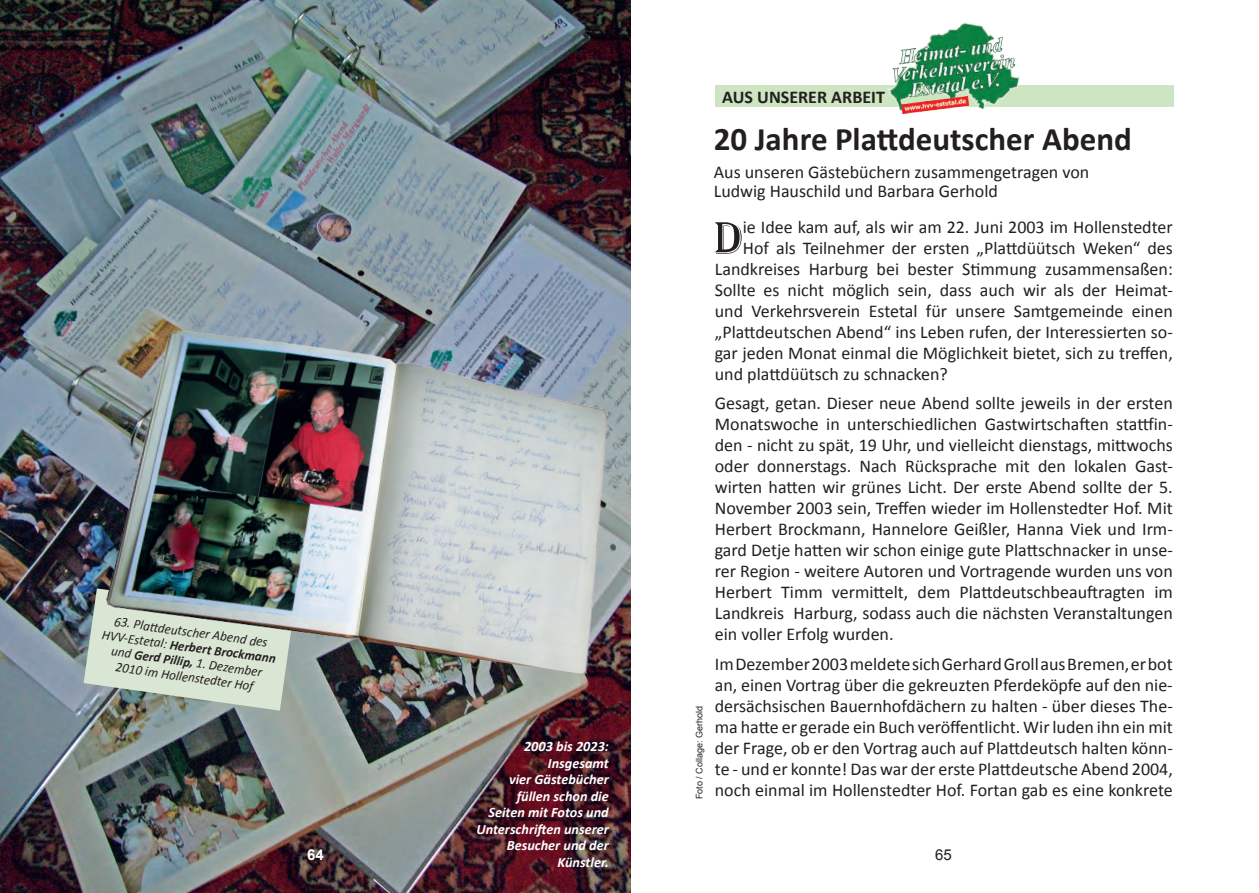
<style>
.page{position:relative;width:1259px;height:893px;background:#fff}
.page>*{position:absolute;margin:0;border:0;box-sizing:border-box;transform-origin:0 0}
.t1{font:54px "Algeria";color:#231f20}
.t2{font:700 33px "Calibri";color:#231f20}
.t3{font:18px/21px "Calibri";color:#231f20;text-align:justify}
.t4{font:700 18px "Calibri";color:#231f20}
.t5{font:700 15px "Arial";color:#fff}
.t6{font:15px "Arial";color:#231f20}
.t7{font:italic 700 14.25px/16.5px "Calibri";color:#fff;text-align:right}
.t8{font:italic 13.5px/15px "Calibri";color:#231f20;text-align:center}
.t9{font:9px "Arial";color:#231f20}
.s1{font-weight:700}
</style>
<div class="page">
<img style="left:0;top:0;width:630px;height:893px">
<svg style="left:84px;top:588px;width:209px;height:123px;background:#bfccbf"></svg>
<div style="left:715px;top:85px;width:459px;height:22px;background:#cde5c1"></div>
<img style="left:887px;top:23px;width:132px;height:91px">
<img style="left:102px;top:293px;width:300px;height:353px">
<img style="left:357px;top:325px;width:274px;height:350px">
<p class="t8" style="left:105px;top:612px;width:177px;rotate:8deg">63. Platt deutscher Abend des<br>HVV-Estetal: <span class="s1">Herbert Brockmann </span>und <span class="s1">Gerd Pillip,</span> 1. Dezember<br>2010 im Hollenstedter Hof</p>
<p class="t4" style="left:722px;top:85px;width:164px">AUS UNSERER ARBEIT</p>
<p class="t2" style="left:714px;top:118px;width:419px">20 Jahre Plattdeutscher Abend</p>
<p class="t3" style="left:714px;top:162px;width:377px;line-height:19.5px">Aus unseren Gästebüchern zusammengetragen von<br>Ludwig Hauschild und Barbara Gerhold</p>
<p class="t1" style="left:714px;top:214px;width:30px">D</p>
<p class="t3" style="left:743px;top:216px;width:431px">ie Idee kam auf, als wir am 22. Juni 2003 im Hollenstedter</p>
<p class="t3" style="left:743px;top:237px;width:431px">Hof als Teilnehmer der ersten „Plattdüütsch Weken“ des</p>
<p class="t3" style="left:715px;top:258px;width:459px">Landkreises Harburg bei bester Stimmung zusammensaßen:</p>
<p class="t3" style="left:715px;top:279px;width:459px">Sollte es nicht möglich sein, dass auch wir als der Heimat-</p>
<p class="t3" style="left:715px;top:300px;width:459px">und Verkehrsverein Estetal für unsere Samtgemeinde einen</p>
<p class="t3" style="left:715px;top:321px;width:459px">„Plattdeutschen Abend“ ins Leben rufen, der Interessierten so-</p>
<p class="t3" style="left:715px;top:342px;width:459px">gar jeden Monat einmal die Möglichkeit bietet, sich zu treffen,</p>
<p class="t3" style="left:715px;top:363px;width:234px">und plattdüütsch zu schnacken?</p>
<p class="t3" style="left:715px;top:393px;width:459px">Gesagt, getan. Dieser neue Abend sollte jeweils in der ersten Monatswoche in unterschiedlichen Gastwirtschaften stattfin&shy;den - nicht zu spät, 19 Uhr, und vielleicht dienstags, mittwochs oder donnerstags. Nach Rücksprache mit den lokalen Gast&shy;wirten hatten wir grünes Licht. Der erste Abend sollte der 5.<br>November 2003 sein, Treffen wieder im Hollenstedter Hof. Mit Herbert Brockmann, Hannelore Geißler, Hanna Viek und Irm&shy;gard Detje hatten wir schon einige gute Plattschnacker in unse&shy;rer Region - weitere Autoren und Vortragende wurden uns von Herbert Timm vermittelt, dem Plattdeutschbeauftragten im Landkreis Harburg, sodass auch die nächsten Veranstaltungen ein voller Erfolg wurden.</p>
<p class="t3" style="left:715px;top:653px;width:459px">Im Dezember 2003 meldete sich Gerhard Groll aus Bremen, er bot an, einen Vortrag über die gekreuzten Pferdeköpfe auf den nie&shy;dersächsischen Bauernhofdächern zu halten - über dieses The&shy;ma hatte er gerade ein Buch veröffentlicht. Wir luden ihn ein mit der Frage, ob er den Vortrag auch auf Plattdeutsch halten könn&shy;te - und er konnte! Das war der erste Plattdeutsche Abend 2004, noch einmal im Hollenstedter Hof. Fortan gab es eine konkrete</p>
<p class="t9" style="left:693px;top:799px;width:95px;rotate:-90deg">Foto / Collage: Gerhold</p>
<p class="t7" style="left:476px;top:738px;width:134px">2003 bis 2023:<br>Insgesamt<br>vier Gästebücher füllen schon die<br>Seiten mit Fotos und<br>Unterschriften unserer<br>Besucher und der<br>Künstler.</p>
<p class="t5" style="left:307px;top:845px;width:18px">64</p>
<p class="t6" style="left:935px;top:845px;width:18px">65</p>
</div>
